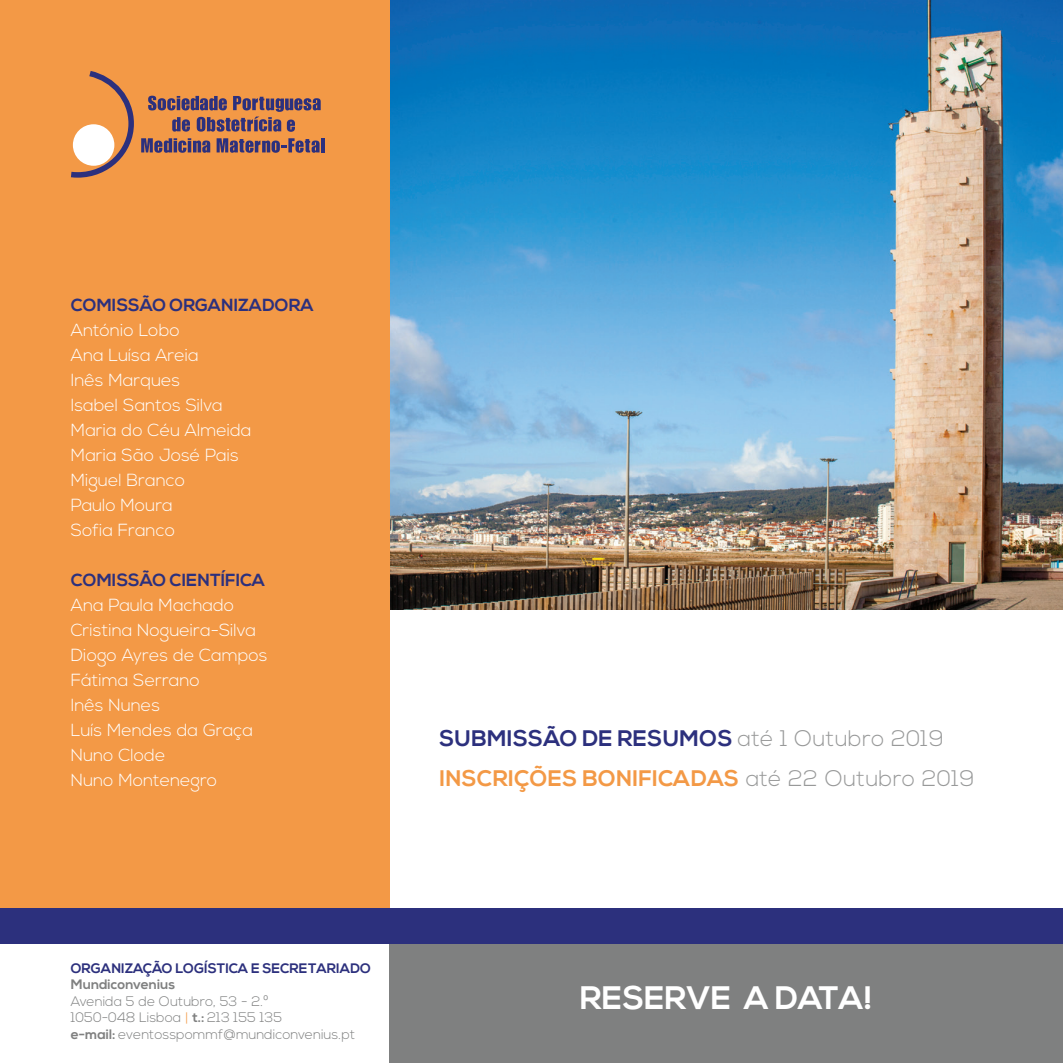
<style>
.page{position:relative;width:1063px;height:1063px;background:#fff}
.page>*{position:absolute;margin:0;border:0;box-sizing:border-box;transform-origin:0 0}
.t1{font:700 32.5px "Nexa";color:#fff}
.t2{font:300 22.5px/40px "Nexa";color:#989999}
.t3{font:300 17.5px/25px "Nexa";color:#fff}
.t4{font:700 17.5px "Nexa";color:#2c307d}
.t5{font:300 13.75px/16.5px "Nexa";color:#7f8080}
.t6{font:700 13.75px "Nexa";color:#2c307d}
.t7{font:700 13.75px "Nexa";color:#7f8080}
.s1{color:#f39946}
.s2{font-weight:700}
.s3{font-weight:700;color:#2c307d}
.s4{font-weight:700;color:#f39946}
</style>
<div class="page">
<div style="left:390px;top:927px;width:673px;height:136px;background:#7f8080"></div>
<img style="left:389px;top:0;width:674px;height:609px">
<div style="left:0;top:0;width:389px;height:932px;background:#f39946"></div>
<hr style="left:321px;top:138px;width:3px;height:14px;background:#2c307d">
<svg style="left:71px;top:71px;width:250px;height:107px"></svg>
<div style="left:0;top:908px;width:1063px;height:35px;background:#2c307d"></div>
<p class="t4" style="left:71px;top:295px;width:244px">COMISSÃO ORGANIZADORA</p>
<p class="t3" style="left:71px;top:318px;width:182px">António Lobo<br>Ana Luísa Areia<br>Inês Marques<br>Isabel Santos Silva<br>Maria do Céu Almeida<br>Maria São José Pais<br>Miguel Branco<br>Paulo Moura<br>Sofia Franco</p>
<p class="t4" style="left:71px;top:570px;width:196px">COMISSÃO CIENTÍFICA</p>
<p class="t3" style="left:71px;top:593px;width:198px">Ana Paula Machado<br>Cristina Nogueira-Silva<br>Diogo Ayres de Campos<br>Fátima Serrano<br>Inês Nunes<br>Luís Mendes da Graça<br>Nuno Clode<br>Nuno Montenegro</p>
<p class="t6" style="left:71px;top:960px;width:302px">ORGANIZAÇÃO LOGÍSTICA E SECRETARIADO</p>
<p class="t7" style="left:71px;top:976px;width:106px">Mundiconvenius</p>
<p class="t5" style="left:71px;top:993px;width:286px">Avenida 5 de Outubro, 53 - 2.º<br>1050-048 Lisboa <span class="s1">|</span> <span class="s2">t.:</span> 213 155 135<br><span class="s2">e-mail:</span> eventosspommf@mundiconvenius.pt</p>
<p class="t2" style="left:439px;top:720px;width:537px"><span class="s3">SUBMISSÃO DE RESUMOS</span> até 1 Outubro 2019<br><span class="s4">INSCRIÇÕES BONIFICADAS</span> até 22 Outubro 2019</p>
<h1 class="t1" style="left:580px;top:979px;width:295px">RESERVE A DATA!</h1>
</div>
